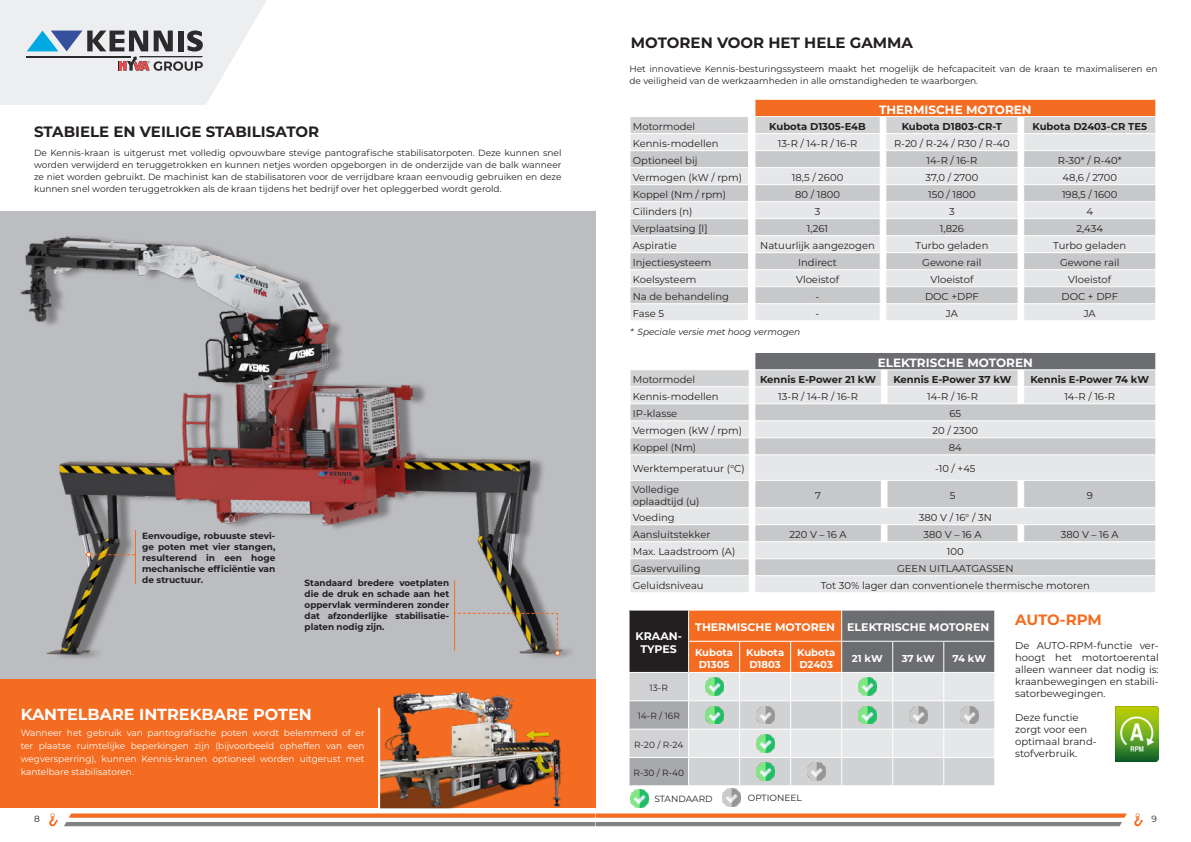
<style>
.page{position:relative;width:1191px;height:842px;background:#fff}
.page>*{position:absolute;margin:0;border:0;box-sizing:border-box;transform-origin:0 0}
.t1{font:700 16px "Montserrat";color:#fff}
.t2{font:700 15px "Montserrat";color:#231f20}
.t3{font:700 15px "Montserrat";letter-spacing:-.01em;color:#f36c21}
.t4{font:700 12px "Montserrat";color:#fff}
.t5{font:700 11px/13.2px "Montserrat";color:#fff;text-align:center}
.t6{font:10px/12px "Montserrat";color:#231f20}
.t7{font:700 10px "Montserrat";color:#231f20}
.t8{font:700 10px/12px "Montserrat";color:#fff;text-align:center}
.t9{font:9px/12px "Montserrat";color:#231f20}
.t10{font:700 9px/11px "Montserrat";color:#231f20;text-align:justify}
.t11{font:9px/13px "Montserrat";color:#fff;text-align:justify}
.t12{font:italic 9px "Montserrat";color:#231f20}
.s1{color:#fff}
</style>
<div class="page">
<svg style="left:49px;top:813px;width:9px;height:14px"></svg>
<svg style="left:64px;top:813px;width:1062px;height:13px"></svg>
<svg style="left:1134px;top:813px;width:8px;height:14px"></svg>
<svg style="left:0;top:0;width:266px;height:105px;background:#dcdee1"></svg>
<hr style="left:27px;top:56px;width:104px;height:1px;background:#2b2a2c">
<svg style="left:630px;top:99px;width:526px;height:221px;background:#ddd6d3"></svg>
<svg style="left:630px;top:352px;width:526px;height:240px;background:#d5d6d8"></svg>
<svg style="left:629px;top:610px;width:366px;height:175px;background:#c1aea4"></svg>
<img style="left:705px;top:678px;width:18px;height:18px">
<img style="left:705px;top:706px;width:18px;height:18px">
<img style="left:756px;top:706px;width:18px;height:18px">
<img style="left:858px;top:706px;width:18px;height:18px">
<img style="left:909px;top:706px;width:18px;height:18px">
<img style="left:960px;top:706px;width:18px;height:18px">
<img style="left:756px;top:734px;width:18px;height:18px">
<img style="left:756px;top:763px;width:18px;height:18px">
<img style="left:807px;top:763px;width:18px;height:18px">
<div style="left:0;top:679px;width:595px;height:129px;background:#f36c21"></div>
<img style="left:379px;top:692px;width:186px;height:116px">
<img style="left:1115px;top:706px;width:43px;height:55px">
<img style="left:4px;top:211px;width:592px;height:468px">
<hr style="left:135px;top:530px;width:1px;height:54px;background:#f36c21">
<svg style="left:86px;top:552px;width:49px;height:5px"></svg>
<hr style="left:454px;top:580px;width:1px;height:71px;background:#f36c21">
<svg style="left:453px;top:612px;width:107px;height:44px;background:#a19d99"></svg>
<img style="left:630px;top:789px;width:18px;height:18px">
<img style="left:723px;top:788px;width:17px;height:18px">
<img style="left:858px;top:678px;width:18px;height:18px">
<p class="t2" style="left:631px;top:31px;width:283px">MOTOREN VOOR HET HELE GAMMA</p>
<p class="t9" style="left:629px;top:62px;width:529px">Het innovatieve Kennis-besturingssysteem maakt het mogelijk de hefcapaciteit van de kraan te maximaliseren en de veiligheid van de werkzaamheden in alle omstandigheden te waarborgen.</p>
<p class="t2" style="left:34px;top:121px;width:287px">STABIELE EN VEILIGE STABILISATOR</p>
<p class="t9" style="left:34px;top:147px;width:529px;text-align:justify">De Kennis-kraan is uitgerust met volledig opvouwbare stevige pantografische stabilisatorpoten. Deze kunnen snel worden verwijderd en teruggetrokken en kunnen netjes worden opgeborgen in de onderzijde van de balk wanneer ze niet worden gebruikt. De machinist kan de stabilisatoren voor de verrijdbare kraan eenvoudig gebruiken en deze kunnen snel worden teruggetrokken als de kraan tijdens het bedrijf over het opleggerbed wordt gerold.</p>
<p class="t10" style="left:142px;top:530px;width:135px">Eenvoudige, robuuste stevi&shy;ge poten met vier stangen, resulterend in een hoge mechanische efficiëntie van de structuur.</p>
<p class="t10" style="left:304px;top:577px;width:146px">Standaard bredere voetplaten die de druk en schade aan het oppervlak verminderen zonder dat afzonderlijke stabilisatie&shy;platen nodig zijn.</p>
<p class="t1" style="left:21px;top:703px;width:292px">KANTELBARE INTREKBARE POTEN</p>
<p class="t11" style="left:21px;top:726px;width:345px">Wanneer het gebruik van pantografische poten wordt belemmerd of er ter plaatse ruimtelijke beperkingen zijn (bijvoorbeeld opheffen van een wegversperring), kunnen Kennis-kranen optioneel worden uitgerust met kantelbare stabilisatoren.</p>
<p class="t4" style="left:879px;top:101px;width:154px">THERMISCHE MOTOREN</p>
<p class="t6" style="left:633px;top:120px;width:64px">Motormodel</p>
<p class="t7" style="left:769px;top:119px;width:98px">Kubota D1305-E4B</p>
<p class="t7" style="left:901px;top:119px;width:102px">Kubota D1803-CR-T</p>
<p class="t7" style="left:1032px;top:119px;width:116px">Kubota D2403-CR TE5</p>
<p class="t6" style="left:633px;top:137px;width:87px">Kennis-modellen</p>
<p class="t6" style="left:777px;top:137px;width:81px">13-R / 14-R / 16-R</p>
<p class="t6" style="left:894px;top:137px;width:117px">R-20 / R-24 / R30 / R-40</p>
<p class="t6" style="left:633px;top:154px;width:66px">Optioneel bij</p>
<p class="t6" style="left:926px;top:154px;width:52px">14-R / 16-R</p>
<p class="t6" style="left:1057px;top:154px;width:65px">R-30* / R-40*</p>
<p class="t6" style="left:633px;top:171px;width:111px">Vermogen (kW / rpm)</p>
<p class="t6" style="left:792px;top:171px;width:53px">18,5 / 2600</p>
<p class="t6" style="left:925px;top:171px;width:54px">37,0 / 2700</p>
<p class="t6" style="left:1062px;top:171px;width:56px">48,6 / 2700</p>
<p class="t6" style="left:633px;top:188px;width:95px">Koppel (Nm / rpm)</p>
<p class="t6" style="left:795px;top:188px;width:46px">80 / 1800</p>
<p class="t6" style="left:928px;top:188px;width:49px">150 / 1800</p>
<p class="t6" style="left:1062px;top:188px;width:57px">198,5 / 1600</p>
<p class="t6" style="left:633px;top:205px;width:61px">Cilinders (n)</p>
<p class="t6" style="left:814px;top:205px;width:7px">3</p>
<p class="t6" style="left:949px;top:205px;width:7px">3</p>
<p class="t6" style="left:1086px;top:205px;width:8px">4</p>
<p class="t6" style="left:633px;top:222px;width:76px">Verplaatsing [l]</p>
<p class="t6" style="left:807px;top:222px;width:23px">1,261</p>
<p class="t6" style="left:940px;top:222px;width:25px">1,826</p>
<p class="t6" style="left:1076px;top:222px;width:28px">2,434</p>
<p class="t6" style="left:633px;top:239px;width:46px">Aspiratie</p>
<p class="t6" style="left:760px;top:239px;width:116px">Natuurlijk aangezogen</p>
<p class="t6" style="left:915px;top:239px;width:75px">Turbo geladen</p>
<p class="t6" style="left:1053px;top:239px;width:75px">Turbo geladen</p>
<p class="t6" style="left:633px;top:256px;width:80px">Injectiesysteem</p>
<p class="t6" style="left:798px;top:256px;width:40px">Indirect</p>
<p class="t6" style="left:922px;top:256px;width:61px">Gewone rail</p>
<p class="t6" style="left:1060px;top:256px;width:61px">Gewone rail</p>
<p class="t6" style="left:633px;top:273px;width:65px">Koelsysteem</p>
<p class="t6" style="left:796px;top:273px;width:45px">Vloeistof</p>
<p class="t6" style="left:930px;top:273px;width:45px">Vloeistof</p>
<p class="t6" style="left:1068px;top:273px;width:45px">Vloeistof</p>
<p class="t6" style="left:633px;top:290px;width:98px">Na de behandeling</p>
<p class="t6" style="left:815px;top:290px;width:5px">-</p>
<p class="t6" style="left:925px;top:290px;width:55px">DOC +DPF</p>
<p class="t6" style="left:1061px;top:290px;width:58px">DOC + DPF</p>
<p class="t6" style="left:633px;top:307px;width:33px">Fase 5</p>
<p class="t6" style="left:815px;top:307px;width:5px">-</p>
<p class="t6" style="left:946px;top:307px;width:14px">JA</p>
<p class="t6" style="left:1083px;top:307px;width:14px">JA</p>
<p class="t12" style="left:630px;top:326px;width:172px">*<span class="s1">*</span>Speciale versie met hoog vermogen</p>
<p class="t4" style="left:878px;top:354px;width:156px">ELEKTRISCHE MOTOREN</p>
<p class="t6" style="left:633px;top:373px;width:64px">Motormodel</p>
<p class="t7" style="left:760px;top:372px;width:117px">Kennis E-Power 21 kW</p>
<p class="t7" style="left:893px;top:372px;width:120px">Kennis E-Power 37 kW</p>
<p class="t7" style="left:1030px;top:372px;width:120px">Kennis E-Power 74 kW</p>
<p class="t6" style="left:633px;top:390px;width:87px">Kennis-modellen</p>
<p class="t6" style="left:778px;top:390px;width:81px">13-R / 14-R / 16-R</p>
<p class="t6" style="left:927px;top:390px;width:52px">14-R / 16-R</p>
<p class="t6" style="left:1064px;top:390px;width:52px">14-R / 16-R</p>
<p class="t6" style="left:633px;top:407px;width:46px">IP-klasse</p>
<p class="t6" style="left:949px;top:407px;width:13px">65</p>
<p class="t6" style="left:633px;top:424px;width:111px">Vermogen (kW / rpm)</p>
<p class="t6" style="left:932px;top:424px;width:47px">20 / 2300</p>
<p class="t6" style="left:633px;top:441px;width:65px">Koppel (Nm)</p>
<p class="t6" style="left:948px;top:441px;width:14px">84</p>
<p class="t6" style="left:633px;top:462px;width:113px">Werktemperatuur (°C)</p>
<p class="t6" style="left:935px;top:462px;width:42px">-10 / +45</p>
<p class="t6" style="left:633px;top:483px;width:68px">Volledige oplaadtijd (u)</p>
<p class="t6" style="left:815px;top:489px;width:7px">7</p>
<p class="t6" style="left:949px;top:489px;width:7px">5</p>
<p class="t6" style="left:1086px;top:489px;width:8px">9</p>
<p class="t6" style="left:633px;top:511px;width:43px">Voeding</p>
<p class="t6" style="left:919px;top:511px;width:74px">380 V / 16° / 3N</p>
<p class="t6" style="left:633px;top:528px;width:79px">Aansluitstekker</p>
<p class="t6" style="left:789px;top:528px;width:59px">220 V – 16 A</p>
<p class="t6" style="left:923px;top:528px;width:59px">380 V – 16 A</p>
<p class="t6" style="left:1060px;top:528px;width:59px">380 V – 16 A</p>
<p class="t6" style="left:633px;top:545px;width:104px">Max. Laadstroom (A)</p>
<p class="t6" style="left:947px;top:545px;width:18px">100</p>
<p class="t6" style="left:633px;top:562px;width:69px">Gasvervuiling</p>
<p class="t6" style="left:897px;top:562px;width:118px">GEEN UITLAATGASSEN</p>
<p class="t6" style="left:633px;top:579px;width:72px">Geluidsniveau</p>
<p class="t6" style="left:820px;top:579px;width:271px">Tot 30% lager dan conventionele thermische motoren</p>
<p class="t5" style="left:635px;top:629px;width:48px">KRAAN-<br>TYPES</p>
<p class="t9" style="left:649px;top:681px;width:20px">13-R</p>
<p class="t9" style="left:637px;top:710px;width:44px">14-R / 16R</p>
<p class="t9" style="left:634px;top:738px;width:51px">R-20 / R-24</p>
<p class="t9" style="left:633px;top:766px;width:52px">R-30 / R-40</p>
<p class="t5" style="left:695px;top:620px;width:141px">THERMISCHE MOTOREN</p>
<p class="t5" style="left:847px;top:620px;width:143px">ELEKTRISCHE MOTOREN</p>
<p class="t8" style="left:695px;top:646px;width:40px">Kubota<br>D1305</p>
<p class="t8" style="left:746px;top:646px;width:40px">Kubota<br>D1803</p>
<p class="t8" style="left:797px;top:646px;width:40px;text-align:left">Kubota<br>D2403</p>
<p class="t8" style="left:851px;top:652px;width:32px">21 kW</p>
<p class="t8" style="left:901px;top:652px;width:35px">37 kW</p>
<p class="t8" style="left:952px;top:652px;width:35px">74 kW</p>
<p class="t9" style="left:654px;top:792px;width:60px">STANDAARD</p>
<p class="t9" style="left:748px;top:792px;width:55px">OPTIONEEL</p>
<p class="t3" style="left:1015px;top:608px;width:88px">AUTO-RPM</p>
<p class="t6" style="left:1015px;top:639px;width:145px;text-align:justify">De AUTO-RPM-functie ver&shy;hoogt het motortoerental alleen wanneer dat nodig is: kraanbewegingen en stabili&shy;satorbewegingen.</p>
<p class="t6" style="left:1015px;top:711px;width:83px">Deze functie zorgt voor een optimaal brand&shy;stofverbruik.</p>
<p class="t9" style="left:34px;top:813px;width:7px">8</p>
<p class="t9" style="left:1151px;top:813px;width:7px">9</p>
</div>
